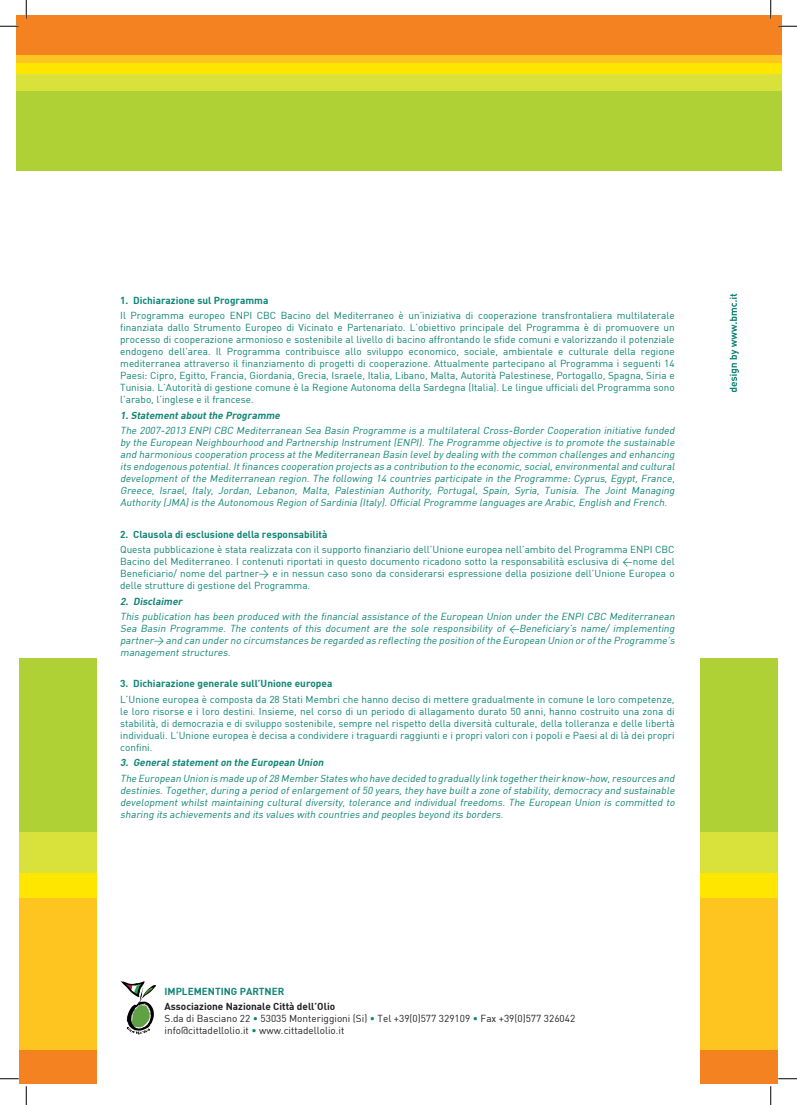
<style>
.page{position:relative;width:797px;height:1105px;background:#fff}
.page>*{position:absolute;margin:0;border:0;box-sizing:border-box;transform-origin:0 0}
.t1{font:10px/12px "DIN";color:#0e8474;text-align:justify}
.t2{font:italic 10px/12px "DIN";color:#0e8474;text-align:justify}
.t3{font:700 10px "DIN";color:#0e8474}
.t4{font:10px "DIN";color:#231f20}
.t5{font:italic 700 10px "DIN";color:#0e8474}
.t6{font:700 10px "DIN";color:#231f20}
.s1{color:#0e8474}
</style>
<div class="page">
<div style="left:16px;top:16px;width:765px;height:39px;background:#f58220"></div>
<div style="left:16px;top:55px;width:765px;height:9px;background:#fec41f"></div>
<div style="left:16px;top:64px;width:765px;height:10px;background:#ffe601"></div>
<div style="left:16px;top:74px;width:765px;height:18px;background:#d9e13b"></div>
<div style="left:16px;top:92px;width:765px;height:79px;background:#b0d136"></div>
<div style="left:19px;top:658px;width:78px;height:174px;background:#b0d136"></div>
<div style="left:699px;top:658px;width:78px;height:174px;background:#b0d136"></div>
<div style="left:19px;top:832px;width:78px;height:41px;background:#d9e13b"></div>
<div style="left:699px;top:832px;width:78px;height:41px;background:#d9e13b"></div>
<div style="left:19px;top:873px;width:78px;height:25px;background:#ffe601"></div>
<div style="left:699px;top:873px;width:78px;height:25px;background:#ffe601"></div>
<div style="left:19px;top:1050px;width:78px;height:33px;background:#f58220"></div>
<div style="left:699px;top:1050px;width:78px;height:33px;background:#f58220"></div>
<div style="left:19px;top:898px;width:78px;height:152px;background:#fec41f"></div>
<div style="left:699px;top:898px;width:78px;height:152px;background:#fec41f"></div>
<svg style="left:121px;top:981px;width:35px;height:53px"></svg>
<svg style="left:729px;top:294px;width:9px;height:98px"></svg>
<svg style="left:0;top:25px;width:19px;height:2px"></svg>
<svg style="left:778px;top:25px;width:19px;height:2px"></svg>
<svg style="left:0;top:1078px;width:19px;height:1px"></svg>
<svg style="left:778px;top:1078px;width:19px;height:1px"></svg>
<svg style="left:25px;top:0;width:2px;height:19px"></svg>
<svg style="left:25px;top:1086px;width:2px;height:19px"></svg>
<svg style="left:770px;top:0;width:1px;height:19px"></svg>
<svg style="left:770px;top:1086px;width:1px;height:19px"></svg>
<p class="t3" style="left:120px;top:294px;width:150px">1. Dichiarazione sul Programma</p>
<p class="t1" style="left:120px;top:310px;width:556px">Il Programma europeo ENPI CBC Bacino del Mediterraneo è un’iniziativa di cooperazione transfrontaliera multilaterale finanziata dallo Strumento Europeo di Vicinato e Partenariato. L’obiettivo principale del Programma è di promuovere un processo di cooperazione armonioso e sostenibile al livello di bacino affrontando le sfide comuni e valorizzando il potenziale endogeno dell’area. Il Programma contribuisce allo sviluppo economico, sociale, ambientale e culturale della regione mediterranea attraverso il finanziamento di progetti di cooperazione. Attualmente partecipano al Programma i seguenti 14<br>Paesi: Cipro, Egitto, Francia, Giordania, Grecia, Israele, Italia, Libano, Malta, Autorità Palestinese, Portogallo, Spagna, Siria e Tunisia. L’Autorità di gestione comune è la Regione Autonoma della Sardegna (Italia). Le lingue ufficiali del Programma sono l’arabo, l’inglese e il francese.</p>
<p class="t5" style="left:120px;top:409px;width:163px">1.Statementaboutthe Programme</p>
<p class="t2" style="left:120px;top:425px;width:558px">The 2007-2013 ENPI CBC Mediterranean Sea Basin Programme is a multilateral Cross-Border Cooperation initiative funded by the European Neighbourhood and Partnership Instrument(ENPI).The Programme objective is to promote the sustainable and harmonious cooperation process atthe Mediterranean Basin levelby dealing with the common challenges and enhancing its endogenous potential.Itfinances cooperation projects as a contribution to the economic,social,environmentaland cultural development of the Mediterranean region. The following 14 countries participate in the Programme: Cyprus, Egypt, France, Greece, Israel, Italy, Jordan, Lebanon, Malta, Palestinian Authority, Portugal, Spain, Syria, Tunisia. The Joint Managing Authority (JMA)is the Autonomous Region ofSardinia (Italy).OfficialProgramme languages are Arabic,English and French.</p>
<p class="t3" style="left:120px;top:527px;width:209px">2. Clausola di esclusione della responsabilità</p>
<p class="t1" style="left:120px;top:543px;width:556px">Questa pubblicazione è stata realizzata con il supporto finanziario dell’Unione europea nell’ambito del Programma ENPI CBC Bacino del Mediterraneo. I contenuti riportati in questo documento ricadono sotto la responsabilità esclusiva di &lt;nome del Beneficiario/ nome del partner&gt; e in nessun caso sono da considerarsi espressione della posizione dell’Unione Europea o delle strutture di gestione del Programma.</p>
<p class="t5" style="left:120px;top:594px;width:66px">2. Disclaimer</p>
<p class="t2" style="left:120px;top:610px;width:558px">This publication has been produced with the financial assistance of the European Union under the ENPI CBC Mediterranean Sea Basin Programme. The contents of this document are the sole responsibility of &lt;Beneficiary’s name/ implementing partner&gt; and can under no circumstances be regarded as reflecting the position ofthe European Union or ofthe Programme’s managementstructures.</p>
<p class="t3" style="left:120px;top:677px;width:214px">3. Dichiarazione generale sull’Unione europea</p>
<p class="t1" style="left:120px;top:693px;width:556px">L’Unione europea è composta da 28 Stati Membri che hanno deciso di mettere gradualmente in comune le loro competenze, le loro risorse e i loro destini. Insieme, nel corso di un periodo di allagamento durato 50 anni, hanno costruito una zona di stabilità, di democrazia e di sviluppo sostenibile, sempre nel rispetto della diversità culturale, della tolleranza e delle libertà individuali. L’Unione europea è decisa a condividere i traguardi raggiunti e i propri valori con i popoli e Paesi al di là dei propri confini.</p>
<p class="t5" style="left:120px;top:756px;width:207px">3. Generalstatementon the European Union</p>
<p class="t2" style="left:120px;top:772px;width:558px">The European Union is made up of28 Member States who have decided to gradually link together their know-how,resources and destinies.Together,during a period ofenlargementof50 years,they have builta zone ofstability,democracy and sustainable development whilst maintaining cultural diversity, tolerance and individual freedoms. The European Union is committed to sharing its achievements and its values with countries and peoples beyond its borders.</p>
<p class="t3" style="left:164px;top:985px;width:121px">IMPLEMENTING PARTNER</p>
<p class="t6" style="left:164px;top:1000px;width:172px">Associazione Nazionale Città dell’Olio</p>
<p class="t4" style="left:164px;top:1012px;width:412px">S.da di Basciano 22 <span class="s1">•</span> 53035 Monteriggioni (Si) <span class="s1">•</span> Tel +39(0)577 329109 <span class="s1">•</span> Fax +39(0)577 326042</p>
<p class="t4" style="left:164px;top:1024px;width:181px">info@cittadellolio.it <span class="s1">•</span> www.cittadellolio.it</p>
</div>
